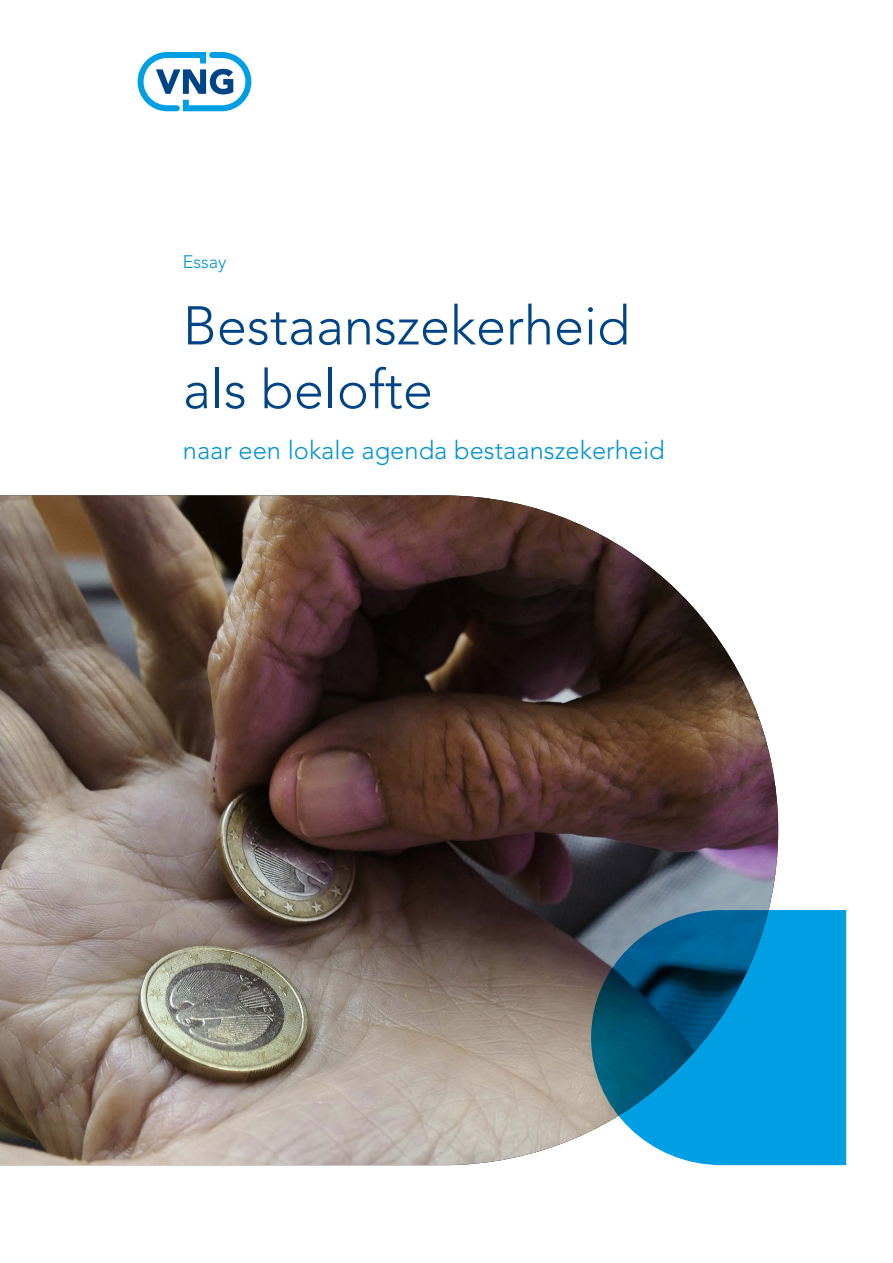
<style>
.page{position:relative;width:893px;height:1263px;background:#fff}
.page>*{position:absolute;margin:0;border:0;box-sizing:border-box;transform-origin:0 0}
.H1_VNG_-_Omslag_tite{font:300 54px/63.8px "Avenir LT Std";color:#048}
.VNG_-_Omslag_subtite{font:300 25.5px "Avenir LT Std";color:#0093d3}
.VNG_-_Omslag_subtite-2{font:300 18px "Avenir LT Std";color:#0093d3}
</style>
<div class="page">
<svg style="left:138px;top:52px;width:113px;height:59px"></svg>
<img style="left:0;top:495px;width:778px;height:670px">
<svg style="left:591px;top:910px;width:255px;height:255px;fill:#009fe3"></svg>
<p class="VNG_-_Omslag_subtite-2" style="left:183px;top:251px;width:45px">Essay</p>
<h1 class="H1_VNG_-_Omslag_tite" style="left:183px;top:294px;width:449px">Bestaanszekerheid als belofte</h1>
<p class="VNG_-_Omslag_subtite" style="left:183px;top:435px;width:483px">naar een lokale agenda bestaanszekerheid</p>
</div>
